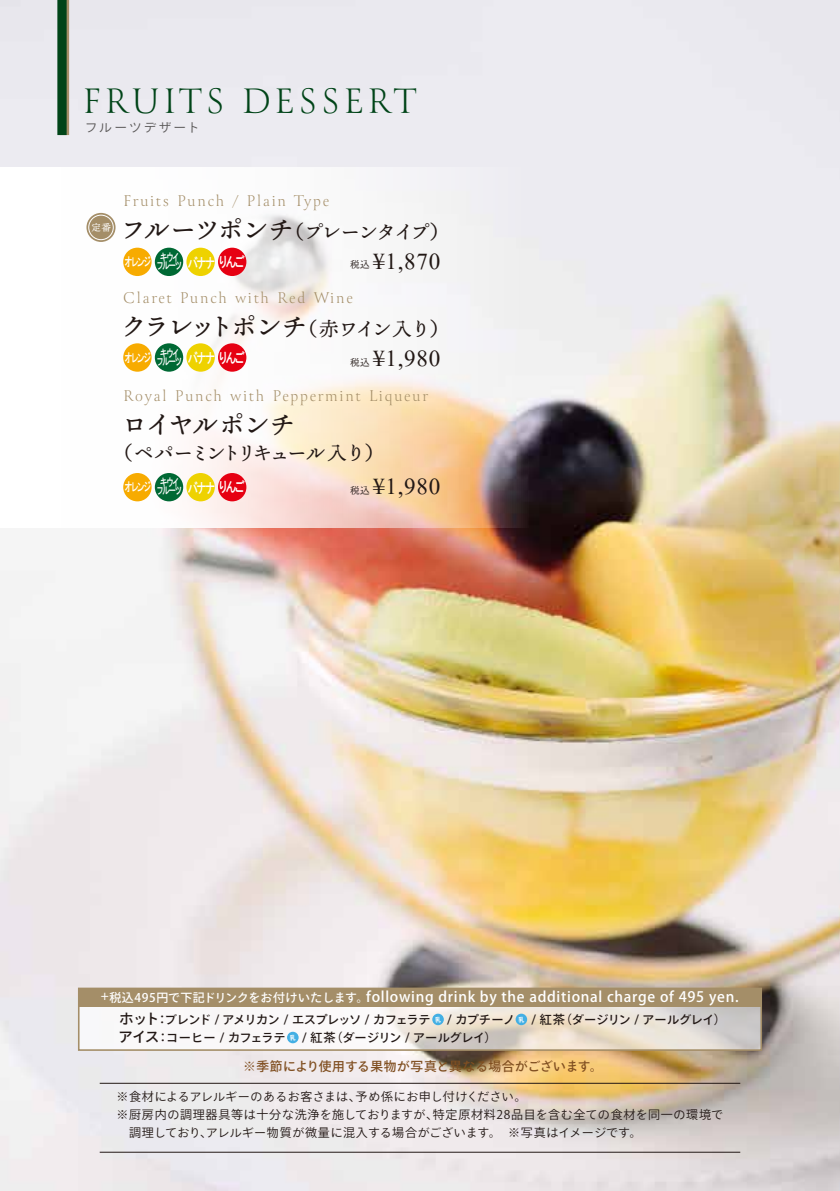
<style>
.page{position:relative;width:840px;height:1191px;background:#fff}
.page>*{position:absolute;margin:0;border:0;box-sizing:border-box;transform-origin:0 0}
.t1{font:300 39.8px "Canto";letter-spacing:.08em;color:#004418}
.t2{font:28.6px "Aparajita";letter-spacing:.025em;color:#221815}
.t3{font:26px "Ten Mincho Text";letter-spacing:-.13em;color:#221815}
.t4{font:26px "Ten Mincho Text";letter-spacing:-.05em;color:#221815}
.t5{font:19.6px "Ten Mincho Text";letter-spacing:-.1em;color:#221815}
.t6{font:300 17.6px "Canto";letter-spacing:.1em;color:#a48e68}
.t7{font:500 14.4px "Ryo Gothic Plus N";letter-spacing:.05em;color:#fff}
.t8{font:14px "HGP Gothic E";letter-spacing:-.1em;color:#fff;scale:.72 1}
.t9{font:500 12.8px "Ryo Gothic Plus N";letter-spacing:.02em;color:#804f21}
.t10{font:12.8px "Ryo Gothic Plus N";letter-spacing:.16em;color:#595757}
.t11{font:500 12.2px/17.8px "Ryo Gothic Plus N";letter-spacing:-.03em;color:#221815}
.t12{font:12px/18px "Ryo Gothic Plus N";letter-spacing:.04em;color:#221815}
.t13{font:12px "HGP Gothic E";letter-spacing:-.1em;color:#fff;scale:.65 1}
.t14{font:10.4px "HGP Gothic E";color:#fff;scale:.69 1}
.t15{font:9.6px "Ten Mincho Text";color:#221815}
.t16{font:9.6px "Ten Mincho Text";color:#fff}
.t17{font:6.6px "HGP Gothic E";color:#fff;scale:.9 1}
.s1{font-size:26px}
.s2{font-size:19.6px}
.s3{font-size:12px}
.s4{font-size:14.6px}
</style>
<div class="page">
<img style="left:0;top:0;width:839px;height:1191px">
<svg style="left:0;top:168px;width:528px;height:360px"></svg>
<svg style="left:86px;top:213px;width:29px;height:29px"></svg>
<div style="left:88px;top:215px;width:26px;height:25px;border:1px solid #fff;border-radius:50%"></div>
<div style="left:60px;top:0;width:9px;height:135px;background:#a48e68"></div>
<div style="left:57px;top:0;width:10px;height:135px;background:#004418"></div>
<div style="left:123px;top:248px;width:28px;height:28px;background:#f7ab00;border-radius:50%"></div>
<div style="left:155px;top:248px;width:28px;height:28px;background:#006934;border-radius:50%"></div>
<div style="left:186px;top:248px;width:29px;height:28px;background:#eed200;border-radius:50%"></div>
<div style="left:218px;top:248px;width:28px;height:28px;background:#e60012;border-radius:50%"></div>
<div style="left:123px;top:343px;width:28px;height:29px;background:#f7ab00;border-radius:50%"></div>
<div style="left:155px;top:343px;width:28px;height:29px;background:#006934;border-radius:50%"></div>
<div style="left:186px;top:343px;width:29px;height:29px;background:#eed200;border-radius:50%"></div>
<div style="left:218px;top:343px;width:28px;height:29px;background:#e60012;border-radius:50%"></div>
<div style="left:123px;top:473px;width:28px;height:28px;background:#f7ab00;border-radius:50%"></div>
<div style="left:155px;top:473px;width:28px;height:28px;background:#006934;border-radius:50%"></div>
<div style="left:186px;top:473px;width:29px;height:28px;background:#eed200;border-radius:50%"></div>
<div style="left:218px;top:473px;width:28px;height:28px;background:#e60012;border-radius:50%"></div>
<svg style="left:81px;top:1006px;width:677px;height:41px"></svg>
<div style="left:78px;top:987px;width:683px;height:63px;border:2px solid #a48e68"></div>
<div style="left:79px;top:988px;width:681px;height:18px;background:#a48e68"></div>
<div style="left:432px;top:1013px;width:11px;height:12px;background:#43afe4;border-radius:50%"></div>
<div style="left:515px;top:1013px;width:12px;height:12px;background:#43afe4;border-radius:50%"></div>
<div style="left:287px;top:1031px;width:11px;height:12px;background:#43afe4;border-radius:50%"></div>
<hr style="left:100px;top:1151px;width:639px;height:1px;background:#221815">
<hr style="left:100px;top:1083px;width:639px;height:1px;background:#221815">
<h1 class="t1" style="left:82px;top:76px;width:335px">FRUITS DESSERT</h1>
<p class="t10" style="left:85px;top:120px;width:117px">フルーツデザート</p>
<h3 class="t6" style="left:123px;top:190px;width:207px">Fruits Punch / Plain Type</h3>
<p class="t16" style="left:91px;top:222px;width:21px">定番</p>
<h3 class="t5" style="left:120px;top:220px;width:329px"><span class="s1">フルーツポンチ</span>（プレーンタイプ）</h3>
<p class="t13" style="left:125px;top:255px;width:42px">オレンジ</p>
<p class="t15" style="left:350px;top:259px;width:21px">税込</p>
<h2 class="t2" style="left:373px;top:247px;width:69px">¥1,870</h2>
<p class="t14" style="left:160px;top:252px;width:28px">キウイ</p>
<p class="t8" style="left:157px;top:255px;width:123px"><sub>フルーツ</sub> バナナりんご</p>
<h3 class="t6" style="left:123px;top:287px;width:231px">Claret Punch with Red Wine</h3>
<h3 class="t3" style="left:121px;top:312px;width:329px">クラレットポンチ<span class="s2">（赤ワイン入り）</span></h3>
<p class="t15" style="left:350px;top:357px;width:21px">税込</p>
<h2 class="t2" style="left:373px;top:344px;width:69px">¥1,980</h2>
<h3 class="t6" style="left:123px;top:384px;width:306px">Royal Punch with Peppermint Liqueur</h3>
<h3 class="t4" style="left:121px;top:409px;width:175px">ロイヤルポンチ</h3>
<h3 class="t5" style="left:114px;top:442px;width:271px">（ペパーミントリキュール入り）</h3>
<p class="t15" style="left:350px;top:485px;width:21px">税込</p>
<h2 class="t2" style="left:373px;top:473px;width:69px">¥1,980</h2>
<p class="t13" style="left:125px;top:351px;width:84px">オレンジ <sup>キウイ</sup></p>
<p class="t8" style="left:157px;top:351px;width:123px"><sub>フルーツ</sub> バナナりんご</p>
<p class="t13" style="left:125px;top:481px;width:84px">オレンジ <sup>キウイ</sup></p>
<p class="t8" style="left:157px;top:480px;width:123px"><sub>フルーツ</sub> バナナりんご</p>
<p class="t7" style="left:101px;top:987px;width:639px"><span class="s3">+税込495円で下記ドリンクをお付けいたします。</span>following drink by the additional charge of 495 yen.</p>
<p class="t11" style="left:118px;top:1011px;width:609px"><span class="s4">ホット</span>：ブレンド / アメリカン / エスプレッソ / カフェラテ 　/ カプチーノ 　/ 紅茶（ダージリン / アールグレイ）<span class="s4">アイス</span>：コーヒー / カフェラテ　 / 紅茶（ダージリン / アールグレイ）</p>
<p class="t17" style="left:435px;top:1016px;width:8px">乳</p>
<p class="t17" style="left:518px;top:1016px;width:8px">乳</p>
<p class="t17" style="left:290px;top:1034px;width:8px">乳</p>
<p class="t9" style="left:243px;top:1057px;width:361px">※季節により使用する果物が写真と異なる場合がございます。</p>
<p class="t12" style="left:116px;top:1088px;width:607px">※食材によるアレルギーのあるお客さまは、予め係にお申し付けください。<br>※厨房内の調理器具等は十分な洗浄を施しておりますが、特定原材料28品目を含む全ての食材を同一の環境で　調理しており、アレルギー物質が微量に混入する場合がございます。　※写真はイメージです。</p>
</div>
